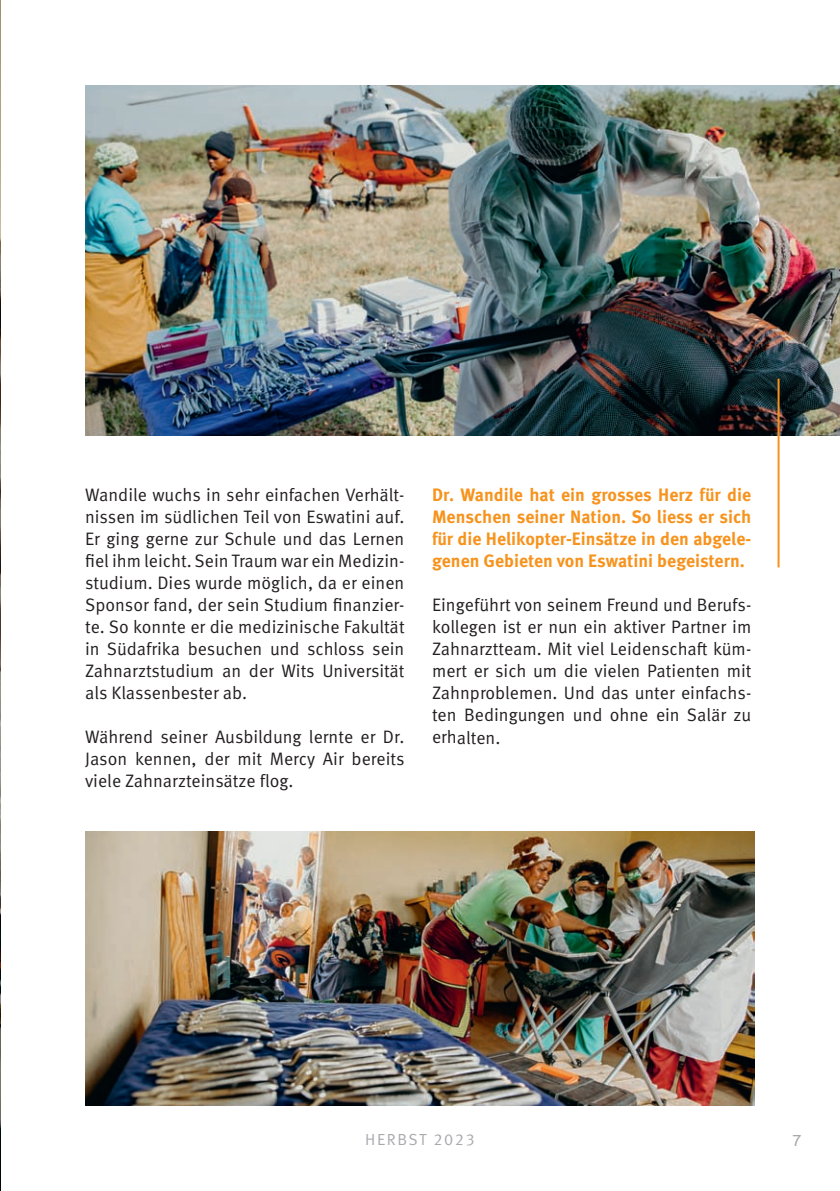
<style>
.page{position:relative;width:840px;height:1191px;background:#fff}
.page>*{position:absolute;margin:0;border:0;box-sizing:border-box;transform-origin:0 0}
.t1{font:18px/22px "Meta Pro Norm";color:#231f20;text-align:justify}
.t2{font:700 18px/22px "Meta Pro";color:#f7931d;text-align:justify}
.t3{font:16px "Meta Pro Norm";letter-spacing:.1em;color:#a8a9ad}
</style>
<div class="page">
<img style="left:0;top:0;width:1px;height:1191px">
<img style="left:85px;top:831px;width:669px;height:275px">
<img style="left:85px;top:85px;width:754px;height:350px">
<hr style="left:777px;top:379px;width:2px;height:188px;background:#f7931d">
<p class="t1" style="left:85px;top:483px;width:321px">Wandile wuchs in sehr einfachen Verhält&shy;nissen im südlichen Teil von Eswatini auf.<br>Er ging gerne zur Schule und das Lernen fiel ihm leicht. Sein Traum war ein Medizin&shy;studium. Dies wurde möglich, da er einen Sponsor fand, der sein Studium finanzier&shy;te. So konnte er die medizinische Fakultät in Südafrika besuchen und schloss sein Zahnarztstudium an der Wits Universität als Klassenbester ab.</p>
<p class="t1" style="left:85px;top:725px;width:321px">Während seiner Ausbildung lernte er Dr.<br>Jason kennen, der mit Mercy Air bereits viele Zahnarzteinsätze flog.</p>
<p class="t2" style="left:432px;top:483px;width:320px">Dr. Wandile hat ein grosses Herz für die Menschen seiner Nation. So liess er sich für die Helikopter-Einsätze in den abgele&shy;genen Gebieten von Eswatini begeistern.</p>
<p class="t1" style="left:432px;top:593px;width:321px">Eingeführt von seinem Freund und Berufs&shy;kollegen ist er nun ein aktiver Partner im Zahnarztteam. Mit viel Leidenschaft küm&shy;mert er sich um die vielen Patienten mit Zahnproblemen. Und das unter einfachs&shy;ten Bedingungen und ohne ein Salär zu erhalten.</p>
<p class="t3" style="left:365px;top:1127px;width:111px">HERBST 2023</p>
</div>
